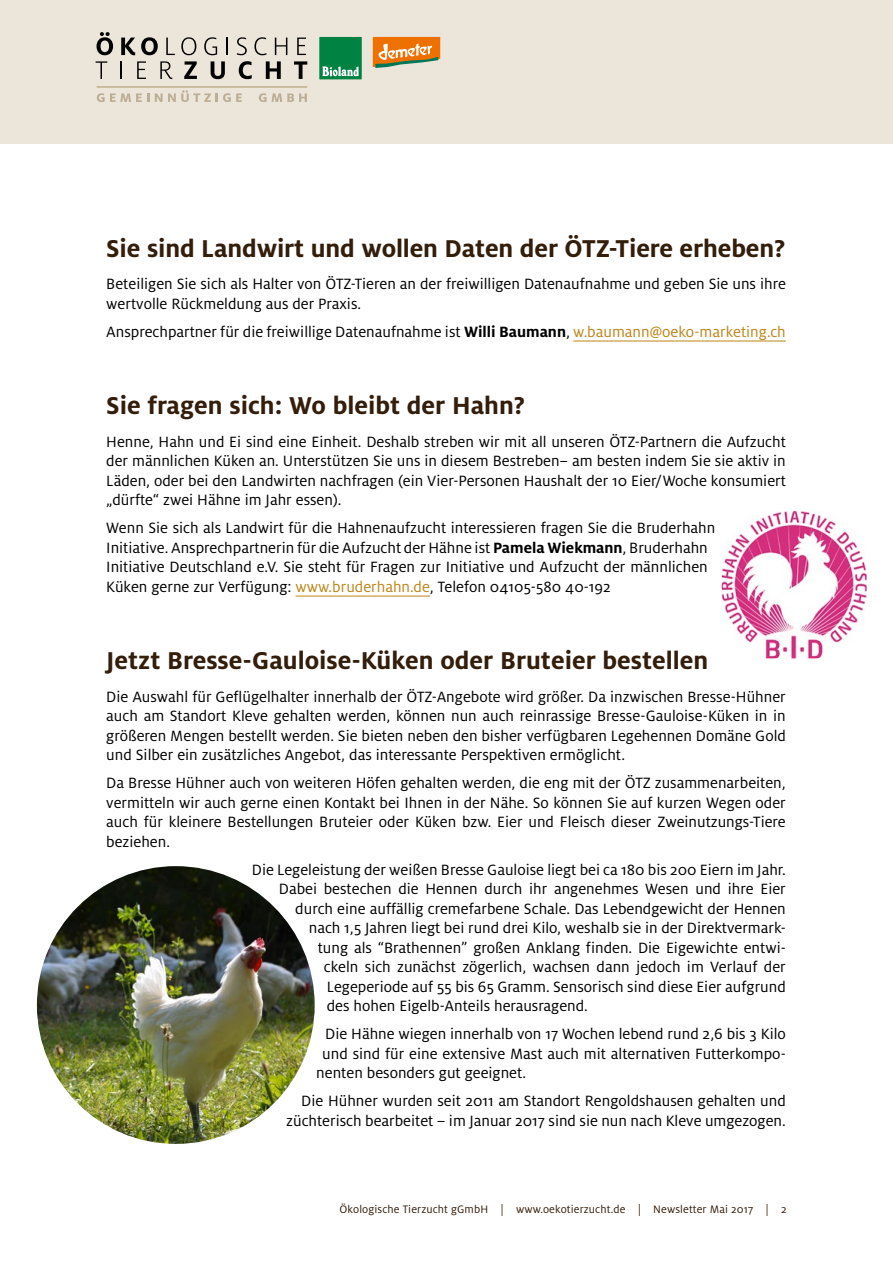
<style>
.page{position:relative;width:893px;height:1263px;background:#fff}
.page>*{position:absolute;margin:0;border:0;box-sizing:border-box;transform-origin:0 0}
.t1{font:700 27px "Milo OT";color:#331d0b}
.t2{font:16.5px/19.5px "Milo OT";color:#000;text-align:justify}
.t3{font:12px "Milo OT";letter-spacing:.01em;color:#331d0b}
.s1{font-weight:700}
.s2{color:#be8519}
</style>
<div class="page">
<div style="left:0;top:0;width:893px;height:144px;background:#ece5da"></div>
<svg style="left:97px;top:93px;width:52px;height:9px"></svg>
<svg style="left:155px;top:90px;width:87px;height:12px"></svg>
<svg style="left:259px;top:93px;width:48px;height:9px"></svg>
<svg style="left:97px;top:32px;width:16px;height:23px"></svg>
<svg style="left:121px;top:38px;width:14px;height:17px"></svg>
<svg style="left:141px;top:37px;width:17px;height:18px"></svg>
<svg style="left:166px;top:38px;width:9px;height:17px"></svg>
<svg style="left:181px;top:37px;width:15px;height:18px"></svg>
<svg style="left:204px;top:37px;width:13px;height:18px"></svg>
<svg style="left:227px;top:38px;width:1px;height:17px"></svg>
<svg style="left:237px;top:37px;width:10px;height:18px"></svg>
<svg style="left:254px;top:37px;width:12px;height:18px"></svg>
<svg style="left:275px;top:38px;width:12px;height:17px"></svg>
<svg style="left:297px;top:38px;width:9px;height:17px"></svg>
<svg style="left:96px;top:61px;width:11px;height:18px"></svg>
<svg style="left:120px;top:61px;width:2px;height:18px"></svg>
<svg style="left:137px;top:61px;width:9px;height:18px"></svg>
<svg style="left:160px;top:61px;width:12px;height:18px"></svg>
<svg style="left:184px;top:61px;width:13px;height:18px"></svg>
<svg style="left:211px;top:61px;width:14px;height:18px"></svg>
<svg style="left:239px;top:61px;width:13px;height:18px"></svg>
<svg style="left:266px;top:61px;width:15px;height:18px"></svg>
<svg style="left:294px;top:61px;width:13px;height:18px"></svg>
<hr style="left:97px;top:86px;width:210px;height:2px;background:#cabb9f">
<svg style="left:373px;top:37px;width:67px;height:31px;background:#da9346"></svg>
<div style="left:319px;top:37px;width:43px;height:42px;background:#008243"></div>
<svg style="left:322px;top:66px;width:37px;height:10px"></svg>
<hr style="left:573px;top:341px;width:213px;height:1px;background:#be8519">
<hr style="left:296px;top:596px;width:134px;height:1px;background:#be8519">
<img style="left:722px;top:511px;width:144px;height:147px">
<img style="left:37px;top:866px;width:278px;height:278px;border-radius:139px">
<h1 class="t1" style="left:106px;top:233px;width:680px">Sie sind Landwirt und wollen Daten der ÖTZ-Tiere erheben?</h1>
<p class="t2" style="left:106px;top:274px;width:681px">Beteiligen Sie sich als Halter von ÖTZ-Tieren an der freiwilligen Datenaufnahme und geben Sie uns ihre wertvolle Rückmeldung aus der Praxis.</p>
<p class="t2" style="left:106px;top:322px;width:681px">Ansprechpartner für die freiwillige Datenaufnahme ist <span class="s1">Willi Baumann</span>, <span class="s2">w.baumann@oeko-marketing.ch</span></p>
<h1 class="t1" style="left:106px;top:391px;width:420px">Sie fragen sich: Wo bleibt der Hahn?</h1>
<p class="t2" style="left:106px;top:432px;width:681px">Henne, Hahn und Ei sind eine Einheit. Deshalb streben wir mit all unseren ÖTZ-Partnern die Aufzucht der männlichen Küken an. Unterstützen Sie uns in diesem Bestreben– am besten indem Sie sie aktiv in Läden, oder bei den Landwirten nachfragen (ein Vier-Personen Haushalt der 10 Eier/Woche konsumiert „dürfte“ zwei Hähne im Jahr essen).</p>
<p class="t2" style="left:106px;top:518px;width:611px;text-align:left">Wenn Sie sich als Landwirt für die Hahnenaufzucht interessieren fragen Sie die Bruderhahn Initiative. Ansprechpartnerin für die Aufzucht der Hähne ist <span class="s1">Pamela Wiekmann</span>, Bruderhahn Initiative Deutschland e.V. Sie steht für Fragen zur Initiative und Aufzucht der männlichen Küken gerne zur Verfügung: <span class="s2">www.bruderhahn.de</span>, Telefon 04105-580 40-192</p>
<h1 class="t1" style="left:106px;top:646px;width:604px">Jetzt Bresse-Gauloise-Küken oder Bruteier bestellen</h1>
<p class="t2" style="left:106px;top:687px;width:681px">Die Auswahl für Geflügelhalter innerhalb der ÖTZ-Angebote wird größer. Da inzwischen Bresse-Hühner auch am Standort Kleve gehalten werden, können nun auch reinrassige Bresse-Gauloise-Küken in in größeren Mengen bestellt werden. Sie bieten neben den bisher verfügbaren Legehennen Domäne Gold und Silber ein zusätzliches Angebot, das interessante Perspektiven ermöglicht.</p>
<p class="t2" style="left:106px;top:773px;width:681px">Da Bresse Hühner auch von weiteren Höfen gehalten werden, die eng mit der ÖTZ zusammenarbeiten, vermitteln wir auch gerne einen Kontakt bei Ihnen in der Nähe. So können Sie auf kurzen Wegen oder auch für kleinere Bestellungen Bruteier oder Küken bzw. Eier und Fleisch dieser Zweinutzungs-Tiere beziehen.</p>
<p class="t2" style="left:252px;top:860px;width:536px">Die Legeleistung der weißen Bresse Gauloise liegt bei ca 180 bis 200 Eiern im Jahr.</p>
<p class="t2" style="left:279px;top:879px;width:508px">Dabei bestechen die Hennen durch ihr angenehmes Wesen und ihre Eier</p>
<p class="t2" style="left:295px;top:899px;width:492px">durch eine auffällig cremefarbene Schale. Das Lebendgewicht der Hennen</p>
<p class="t2" style="left:309px;top:918px;width:478px">nach 1,5 Jahren liegt bei rund drei Kilo, weshalb sie in der Direktvermark-</p>
<p class="t2" style="left:318px;top:938px;width:470px">tung als “Brathennen” großen Anklang finden. Die Eigewichte entwi-</p>
<p class="t2" style="left:324px;top:957px;width:463px">ckeln sich zunächst zögerlich, wachsen dann jedoch im Verlauf der</p>
<p class="t2" style="left:327px;top:977px;width:461px">Legeperiode auf 55 bis 65 Gramm. Sensorisch sind diese Eier aufgrund</p>
<p class="t2" style="left:327px;top:996px;width:263px">des hohen Eigelb-Anteils herausragend.</p>
<p class="t2" style="left:325px;top:1024px;width:462px">Die Hähne wiegen innerhalb von 17 Wochen lebend rund 2,6 bis 3 Kilo</p>
<p class="t2" style="left:322px;top:1044px;width:465px">und sind für eine extensive Mast auch mit alternativen Futterkompo-</p>
<p class="t2" style="left:316px;top:1063px;width:211px">nenten besonders gut geeignet.</p>
<p class="t2" style="left:286px;top:1091px;width:501px;text-align:right">Die Hühner wurden seit 2011 am Standort Rengoldshausen gehalten und züchterisch bearbeitet – im Januar 2017 sind sie nun nach Kleve umgezogen.</p>
<p class="t3" style="left:340px;top:1203px;width:449px">Ökologische Tierzucht gGmbH | www.oekotierzucht.de | Newsletter Mai 2017 | 2</p>
</div>
